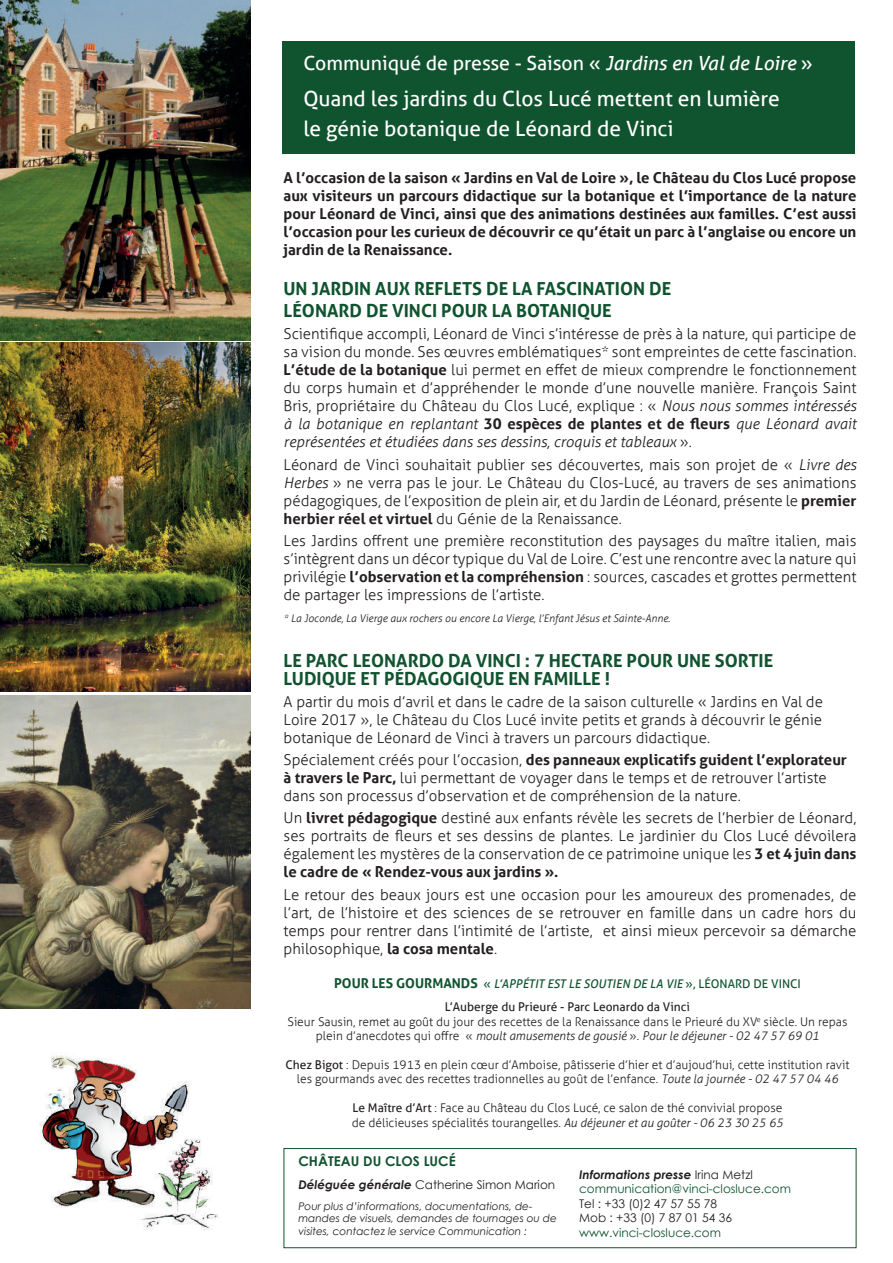
<style>
.page{position:relative;width:893px;height:1263px;background:#fff}
.page>*{position:absolute;margin:0;border:0;box-sizing:border-box;transform-origin:0 0}
.t1{font:21px/29.4px "Aller";color:#fff}
.t2{font:19.5px "Aller";color:#fff}
.t3{font:700 18px/22.2px "Aller";color:#10532f}
.t4{font:300 15px/18px "Aller";color:#231f20;text-align:justify}
.t5{font:700 15px/18px "Aller";color:#231f20;text-align:justify}
.t6{font:700 13.5px "Century Gothic";color:#10532f}
.t7{font:300 12px/14.4px "Aller";color:#231f20;text-align:center}
.t8{font:12px/23px "Aller";color:#231f20;text-align:center}
.t9{font:12px/14.4px "Century Gothic";color:#10532f}
.t10{font:12px/14.4px "Century Gothic";color:#231f20}
.t11{font:italic 10.5px/12.6px "Century Gothic";color:#231f20}
.t12{font:italic 300 10.5px "Aller";color:#231f20}
.s1{font-style:italic}
.s2{font-weight:700}
.s3{font-weight:700;font-size:13.5px;color:#10532f}
.s4{color:#10532f}
.s5{font-style:italic;color:#10532f}
.s6{font-weight:400}
.s7{font-weight:700;font-style:italic}
.s8{font-weight:700;font-style:italic;color:#231f20}
.s9{color:#231f20}
</style>
<div class="page">
<div style="left:284px;top:1148px;width:572px;height:100px;border:1px solid #10532f"></div>
<div style="left:282px;top:41px;width:573px;height:112px;background:#10532f"></div>
<img style="left:39px;top:1055px;width:180px;height:176px">
<img style="left:0;top:695px;width:251px;height:314px">
<img style="left:0;top:342px;width:251px;height:349px">
<img style="left:0;top:0;width:251px;height:340px">
<h2 class="t2" style="left:303px;top:51px;width:511px">Communiqué de presse - Saison « <span class="s1">Jardins en Val de Loire</span> »</h2>
<h1 class="t1" style="left:303px;top:84px;width:478px">Quand les jardins du Clos Lucé mettent en lumière le génie botanique de Léonard de Vinci</h1>
<p class="t5" style="left:284px;top:168px;width:574px">A l’occasion de la saison « Jardins en Val de Loire », le Château du Clos Lucé propose aux visiteurs un parcours didactique sur la botanique et l’importance de la nature pour Léonard de Vinci, ainsi que des animations destinées aux familles. C’est aussi l’occasion pour les curieux de découvrir ce qu’était un parc à l’anglaise ou encore un jardin de la Renaissance.</p>
<p class="t3" style="left:284px;top:277px;width:389px">UN JARDIN AUX REFLETS DE LA FASCINATION DE<br>LÉONARD DE VINCI POUR LA BOTANIQUE</p>
<p class="t4" style="left:284px;top:325px;width:574px">Scientifique accompli, Léonard de Vinci s’intéresse de près à la nature, qui participe de sa vision du monde. Ses œuvres emblématiques* sont empreintes de cette fascination.<br><span class="s2">L’étude de la botanique</span> lui permet en effet de mieux comprendre le fonctionnement du corps humain et d’appréhender le monde d’une nouvelle manière. François Saint Bris, propriétaire du Château du Clos Lucé, explique : « <span class="s1">Nous nous sommes intéressés à la botanique en replantant</span> <span class="s2">30 espèces de plantes et de fleurs</span> <span class="s1">que Léonard avait représentées et étudiées dans ses dessins, croquis et tableaux</span> ».</p>
<p class="t4" style="left:284px;top:455px;width:574px">Léonard de Vinci souhaitait publier ses découvertes, mais son projet de « <span class="s1">Livre des Herbes</span> » ne verra pas le jour. Le Château du Clos-Lucé, au travers de ses animations pédagogiques, de l’exposition de plein air, et du Jardin de Léonard, présente le <span class="s2">premier herbier réel et virtuel</span> du Génie de la Renaissance.</p>
<p class="t4" style="left:284px;top:532px;width:574px">Les Jardins offrent une première reconstitution des paysages du maître italien, mais s’intègrent dans un décor typique du Val de Loire. C’est une rencontre avec la nature qui privilégie <span class="s2">l’observation et la compréhension</span> : sources, cascades et grottes permettent de partager les impressions de l’artiste.</p>
<p class="t12" style="left:284px;top:612px;width:388px">* La Joconde, La Vierge aux rochers ou encore La Vierge, l’Enfant Jésus et Sainte-Anne.</p>
<p class="t3" style="left:284px;top:651px;width:491px;line-height:18px">LE PARC LEONARDO DA VINCI : 7 HECTARE POUR UNE SORTIE<br>LUDIQUE ET PÉDAGOGIQUE EN FAMILLE !</p>
<p class="t4" style="left:284px;top:693px;width:541px">A partir du mois d’avril et dans le cadre de la saison culturelle « Jardins en Val de Loire 2017 », le Château du Clos Lucé invite petits et grands à découvrir le génie botanique de Léonard de Vinci à travers un parcours didactique.</p>
<p class="t4" style="left:284px;top:751px;width:565px;text-align:left">Spécialement créés pour l’occasion, <span class="s2">des panneaux explicatifs guident l’explorateur à travers le Parc,</span> lui permettant de voyager dans le temps et de retrouver l’artiste dans son processus d’observation et de compréhension de la nature.</p>
<p class="t4" style="left:284px;top:809px;width:574px">Un <span class="s2">livret pédagogique</span> destiné aux enfants révèle les secrets de l’herbier de Léonard, ses portraits de fleurs et ses dessins de plantes. Le jardinier du Clos Lucé dévoilera également les mystères de la conservation de ce patrimoine unique les <span class="s2">3 et 4 juin dans le cadre de « Rendez-vous aux jardins ».</span></p>
<p class="t4" style="left:284px;top:885px;width:574px">Le retour des beaux jours est une occasion pour les amoureux des promenades, de l’art, de l’histoire et des sciences de se retrouver en famille dans un cadre hors du temps pour rentrer dans l’intimité de l’artiste, et ainsi mieux percevoir sa démarche philosophique, <span class="s2">la cosa mentale</span>.</p>
<p class="t8" style="left:334px;top:972px;width:468px"><span class="s3">POUR LES GOURMANDS</span> <span class="s4">«</span> <span class="s5">L’APPÉTIT EST LE SOUTIEN DE LA VIE</span> <span class="s4">», LÉONARD DE VINCI<br></span>L’Auberge du Prieuré - Parc Leonardo da Vinci</p>
<p class="t7" style="left:288px;top:1014px;width:561px">Sieur Sausin, remet au goût du jour des recettes de la Renaissance dans le Prieuré du XV<sup>e</sup> siècle. Un repas plein d’anecdotes qui offre « <span class="s1">moult amusements de gousié</span> ». <span class="s1">Pour le déjeuner - 02 47 57 69 01</span></p>
<p class="t7" style="left:286px;top:1057px;width:565px"><span class="s6">Chez Bigot</span> : Depuis 1913 en plein cœur d’Amboise, pâtisserie d’hier et d’aujoud’hui, cette institution ravit les gourmands avec des recettes tradionnelles au goût de l’enfance. <span class="s1">Toute la journée - 02 47 57 04 46</span></p>
<p class="t7" style="left:352px;top:1101px;width:433px;text-align:left"><span class="s6">Le Maître d’Art</span> : Face au Château du Clos Lucé, ce salon de thé convivial propose de délicieuses spécialités tourangelles. <span class="s1">Au déjeuner et au goûter - 06 23 30 25 65</span></p>
<p class="t6" style="left:298px;top:1150px;width:159px">CHÂTEAU DU CLOS LUCÉ</p>
<p class="t10" style="left:298px;top:1177px;width:258px"><span class="s7">Déléguée générale</span> Catherine Simon Marion</p>
<p class="t11" style="left:298px;top:1199px;width:260px">Pour plus d’informations, documentations, de&shy;mandes de visuels, demandes de tournages ou de visites, contactez le service Communication :</p>
<p class="t9" style="left:579px;top:1167px;width:213px"><span class="s8">Informations presse</span> <span class="s9">Irina Metzl </span>communication@vinci-closluce.com</p>
<p class="t10" style="left:579px;top:1196px;width:154px">Tel : +33 (0)2 47 57 55 78<br>Mob : +33 (0) 7 87 01 54 36</p>
<p class="t9" style="left:579px;top:1225px;width:143px">www.vinci-closluce.com</p>
</div>
